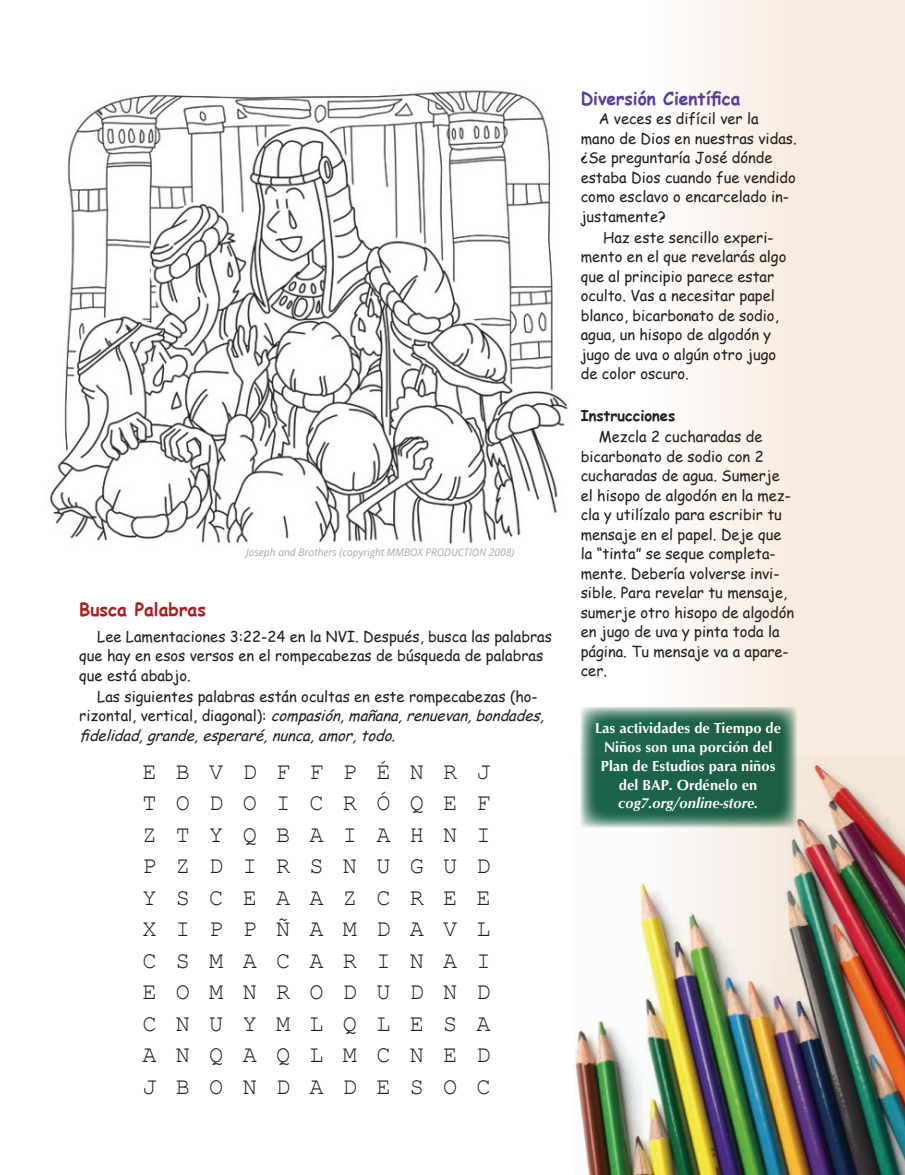
<style>
.page{position:relative;width:905px;height:1175px;background:#fff}
.page>*{position:absolute;margin:0;border:0;box-sizing:border-box;transform-origin:0 0}
.Kids_Time{font:24px "Courier New";color:#231f20}
.t1{font:700 18px "Comic Sans MS";color:#583f99;scale:.96 1}
.Kids_Time-2{font:700 18px "Comic Sans MS";color:#ab1e21}
.Kids_Time-3{font:15px/19.5px "Comic Sans MS";color:#231f20}
.Article_-_Main_text{font:700 15px/18.8px "Optimum";color:#fff;text-align:center}
.Kids_Time-4{font:700 15px "Comic Sans MS";color:#231f20}
.t2{font:italic 10.5px "Open Sans";color:#a8a9ad}
.s1{font-style:italic}
</style>
<div class="page">
<div style="left:558px;top:0;width:346px;height:1174px;background:linear-gradient(to right,#fff,#f6e8d9)"></div>
<img style="left:573px;top:756px;width:331px;height:418px">
<svg style="left:580px;top:707px;width:216px;height:120px;background:#39745e"></svg>
<img style="left:50px;top:85px;width:523px;height:463px">
<p class="t2" style="left:246px;top:545px;width:270px">Joseph and Brothers (copyright MMBOX PRODUCTION 2008)</p>
<p class="Kids_Time-2" style="left:79px;top:596px;width:128px">Busca Palabras</p>
<p class="Kids_Time-3" style="left:79px;top:626px;width:474px;text-indent:18px">Lee Lamentaciones 3:22-24 en la NVI. Después, busca las palabras que hay en esos versos en el rompecabezas de búsqueda de palabras que está ababjo.</p>
<p class="Kids_Time-3" style="left:79px;top:686px;width:471px;text-indent:18px">Las siguientes palabras están ocultas en este rompecabezas (ho-<br>r i z o n t a l , v e r t i c a l , d i a g o n a l ) : <span class="s1">compasión,mañana,renuevan,bondades, fidelidad,grande,esperaré,nunca,amor,todo.</span></p>
<p class="Kids_Time" style="left:142px;top:756px;width:350px">E B V D F F P É N R J</p>
<p class="Kids_Time" style="left:142px;top:787px;width:350px">T O D O I C R Ó Q E F</p>
<p class="Kids_Time" style="left:142px;top:819px;width:350px">Z T Y Q B A I A H N I</p>
<p class="Kids_Time" style="left:142px;top:850px;width:350px">P Z D I R S N U G U D</p>
<p class="Kids_Time" style="left:142px;top:882px;width:350px">Y S C E A A Z C R E E</p>
<p class="Kids_Time" style="left:142px;top:913px;width:350px">X I P P Ñ A M D A V L</p>
<p class="Kids_Time" style="left:142px;top:945px;width:350px">C S M A C A R I N A I</p>
<p class="Kids_Time" style="left:142px;top:976px;width:350px">E O M N R O D U D N D</p>
<p class="Kids_Time" style="left:142px;top:1008px;width:350px">C N U Y M L Q L E S A</p>
<p class="Kids_Time" style="left:142px;top:1039px;width:350px">A N Q A Q L M C N E D</p>
<p class="Kids_Time" style="left:142px;top:1071px;width:350px">J B O N D A D E S O C</p>
<p class="t1" style="left:580px;top:85px;width:168px">Diversión Científica</p>
<p class="Kids_Time-3" style="left:580px;top:109px;width:217px;text-indent:18px">A veces es difícil ver la mano de Dios en nuestras vidas. ¿Se preguntaría José dónde estaba Dios cuando fue vendido como esclavo o encarcelado in&shy;justamente?</p>
<p class="Kids_Time-3" style="left:580px;top:227px;width:207px;text-indent:22px">Haz este sencillo experi&shy;mento en el que revelarás algo que al principio parece estar oculto. Vas a necesitar papel blanco, bicarbonato de sodio, agua, un hisopo de algodón y jugo de uva o algún otro jugo de color oscuro.</p>
<p class="Kids_Time-4" style="left:580px;top:405px;width:96px">Instrucciones</p>
<p class="Kids_Time-3" style="left:580px;top:427px;width:215px;text-indent:18px">Mezcla 2 cucharadas de bicarbonato de sodio con 2 cucharadas de agua. Sumerje el hisopo de algodón en la mez&shy;cla y utilízalo para escribir tu mensaje en el papel. Deje que la “tinta” se seque completa&shy;mente. Debería volverse invi&shy;sible. Para revelar tu mensaje, sumerje otro hisopo de algodón en jugo de uva y pinta toda la página. Tu mensaje va a apare&shy;cer.</p>
<p class="Article_-_Main_text" style="left:595px;top:718px;width:188px">Las actividades de Tiempo de<br>Niños son una porción del</p>
<p class="Article_-_Main_text" style="left:600px;top:756px;width:176px">Plan de Estudios para niños del BAP. Ordénelo en <span class="s1">cog7.org/online-store.</span></p>
</div>
